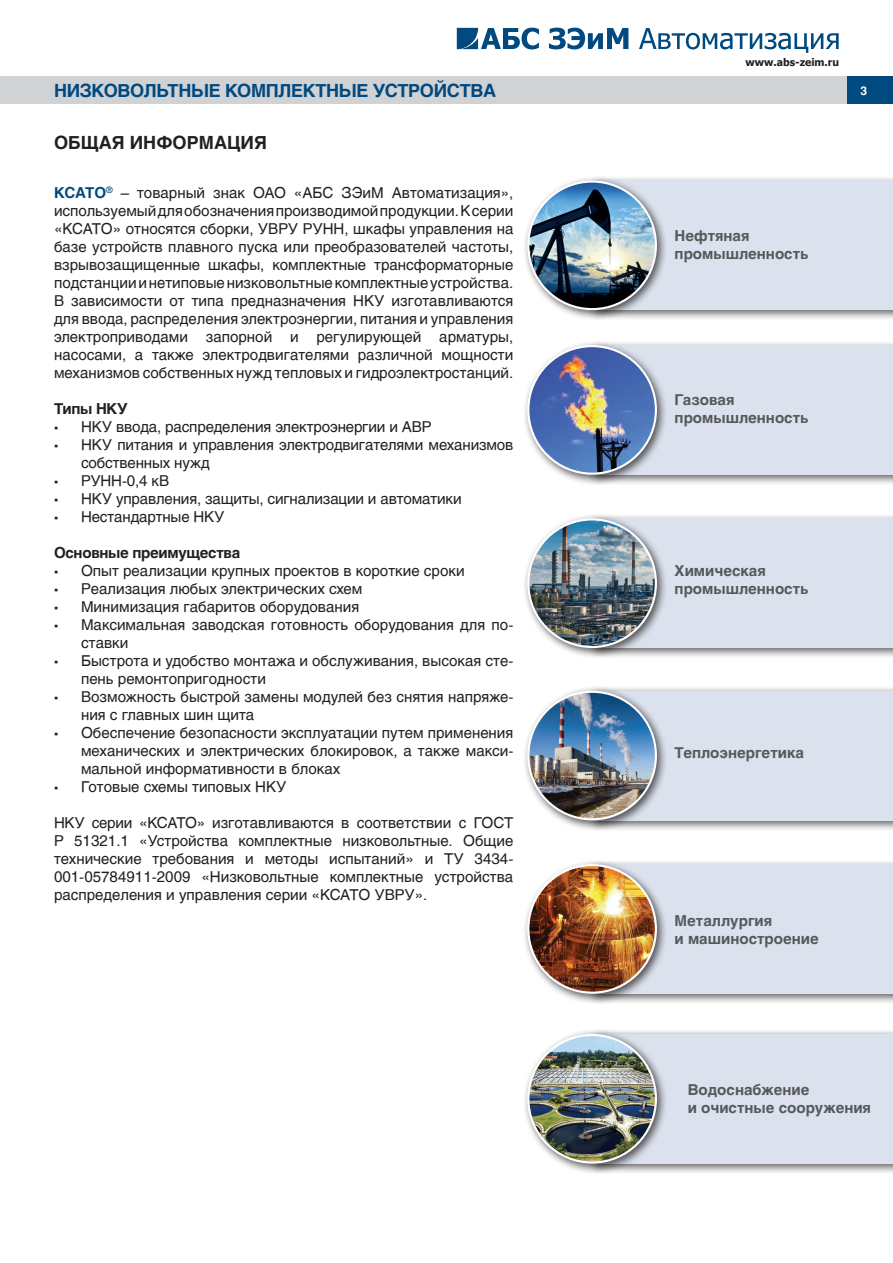
<style>
.page{position:relative;width:893px;height:1263px;background:#fff}
.page>*{position:absolute;margin:0;border:0;box-sizing:border-box;transform-origin:0 0}
.t1{font:700 18px "Helios";letter-spacing:-.02em;color:#004a7f}
.t2{font:700 18px "Helios";color:#231f20}
.t3{font:15px/18px "Helios";color:#231f20}
.t4{font:700 15px/18px "Helios";color:#57585a}
.t5{font:700 15px "Helios";letter-spacing:-.02em;color:#231f20}
.t6{font:700 12px "Helios";color:#fff}
.t7{font:700 10.5px "Tahoma";color:#231f20}
.s1{font-weight:700;color:#004a7f}
.s2{font-family:"Tahoma";font-size:12px}
</style>
<div class="page">
<div style="left:0;top:77px;width:893px;height:27px;background:#d1d2d4"></div>
<svg style="left:457px;top:28px;width:382px;height:25px"></svg>
<div style="left:587px;top:859px;width:306px;height:146px;background:#231f20;opacity:.75"></div>
<div style="left:592px;top:864px;width:301px;height:130px;background:#d9e1ed"></div>
<div style="left:587px;top:1029px;width:306px;height:146px;background:#231f20;opacity:.75"></div>
<div style="left:592px;top:1034px;width:301px;height:129px;background:#d9e1ed"></div>
<div style="left:587px;top:685px;width:306px;height:147px;background:#231f20;opacity:.75"></div>
<div style="left:592px;top:691px;width:301px;height:129px;background:#d9e1ed"></div>
<div style="left:587px;top:513px;width:306px;height:146px;background:#231f20;opacity:.75"></div>
<div style="left:592px;top:518px;width:301px;height:130px;background:#d9e1ed"></div>
<div style="left:587px;top:340px;width:306px;height:146px;background:#231f20;opacity:.75"></div>
<div style="left:592px;top:345px;width:301px;height:130px;background:#d9e1ed"></div>
<div style="left:587px;top:175px;width:306px;height:147px;background:#231f20;opacity:.75"></div>
<div style="left:592px;top:180px;width:301px;height:130px;background:#d9e1ed"></div>
<div style="left:522px;top:175px;width:146px;height:146px;background:#231f20;opacity:.75"></div>
<img style="left:528px;top:182px;width:128px;height:127px;border-radius:64px">
<div style="left:522px;top:340px;width:146px;height:146px;background:#231f20;opacity:.75"></div>
<img style="left:528px;top:346px;width:128px;height:128px;border-radius:64px">
<div style="left:522px;top:513px;width:146px;height:146px;background:#231f20;opacity:.75"></div>
<img style="left:528px;top:519px;width:128px;height:128px;border-radius:64px">
<div style="left:522px;top:859px;width:146px;height:146px;background:#231f20;opacity:.75"></div>
<img style="left:528px;top:865px;width:128px;height:128px;border-radius:64px">
<div style="left:522px;top:1029px;width:146px;height:145px;background:#231f20;opacity:.75"></div>
<img style="left:528px;top:1035px;width:128px;height:127px;border-radius:64px">
<div style="left:522px;top:685px;width:146px;height:146px;background:#231f20;opacity:.75"></div>
<img style="left:528px;top:692px;width:128px;height:127px;border-radius:64px">
<p class="t1" style="left:54px;top:80px;width:444px">НИЗКОВОЛЬТНЫЕ КОМПЛЕКТНЫЕ УСТРОЙСТВА</p>
<p class="t2" style="left:54px;top:132px;width:214px">ОБЩАЯ ИНФОРМАЦИЯ</p>
<p class="t3" style="left:54px;top:184px;width:461px;text-align:justify"><span class="s1">КСАТО</span><sup>®</sup> – товарный знак ОАО «АБС ЗЭиМ Автоматизация», используемый для обозначения производимой продукции. К серии «КСАТО» относятся сборки, УВРУ РУНН, шкафы управления на базе устройств плавного пуска или преобразователей частоты, взрывозащищенные шкафы, комплектные трансформаторные подстанции и нетиповые низковольтные комплектные устройства.<br>В зависимости от типа предназначения НКУ изготавливаются для ввода, распределения электроэнергии, питания и управления электроприводами запорной и регулирующей арматуры, насосами, а также электродвигателями различной мощности механизмов собственных нужд тепловых и гидроэлектростанций.</p>
<p class="t5" style="left:54px;top:400px;width:75px">Типы НКУ</p>
<p class="t3" style="left:54px;top:418px;width:379px"><span class="s2">▪</span> НКУ ввода, распределения электроэнергии и АВР</p>
<p class="t3" style="left:81px;top:436px;width:434px;text-indent:-27px"><span class="s2">▪</span> НКУ питания и управления электродвигателями механизмов собственных нужд</p>
<p class="t3" style="left:54px;top:472px;width:117px"><span class="s2">▪</span> РУНН-0,4 кВ</p>
<p class="t3" style="left:54px;top:490px;width:409px"><span class="s2">▪</span> НКУ управления, защиты, сигнализации и автоматики</p>
<p class="t3" style="left:54px;top:508px;width:172px"><span class="s2">▪</span> Нестандартные НКУ</p>
<p class="t5" style="left:54px;top:544px;width:188px">Основные преимущества</p>
<p class="t3" style="left:54px;top:562px;width:412px"><span class="s2">▪</span> Опыт реализации крупных проектов в короткие сроки</p>
<p class="t3" style="left:54px;top:580px;width:310px"><span class="s2">▪</span> Реализация любых электрических схем</p>
<p class="t3" style="left:54px;top:598px;width:307px"><span class="s2">▪</span> Минимизация габаритов оборудования</p>
<p class="t3" style="left:81px;top:616px;width:434px;text-indent:-27px"><span class="s2">▪</span> Максимальная заводская готовность оборудования для по&shy;ставки</p>
<p class="t3" style="left:81px;top:652px;width:434px;text-indent:-27px"><span class="s2">▪</span> Быстрота и удобство монтажа и обслуживания, высокая сте&shy;пень ремонтопригодности</p>
<p class="t3" style="left:81px;top:688px;width:434px;text-indent:-27px"><span class="s2">▪</span> Возможность быстрой замены модулей без снятия напряже&shy;ния с главных шин щита</p>
<p class="t3" style="left:81px;top:724px;width:434px;text-align:justify;text-indent:-27px"><span class="s2">▪</span> Обеспечение безопасности эксплуатации путем применения механических и электрических блокировок, а также макси&shy;мальной информативности в блоках</p>
<p class="t3" style="left:54px;top:778px;width:234px"><span class="s2">▪</span> Готовые схемы типовых НКУ</p>
<p class="t3" style="left:54px;top:814px;width:461px;text-align:justify">НКУ серии «КСАТО» изготавливаются в соответствии с ГОСТ Р 51321.1 «Устройства комплектные низковольтные. Общие технические требования и методы испытаний» и ТУ 3434- 001-05784911-2009 «Низковольтные комплектные устройства распределения и управления серии «КСАТО УВРУ».</p>
<p class="t7" style="left:745px;top:55px;width:95px">www.abs-zeim.ru</p>
<p class="t6" style="left:860px;top:84px;width:8px">3</p>
<p class="t4" style="left:675px;top:226px;width:135px">Нефтяная промышленность</p>
<p class="t4" style="left:675px;top:391px;width:135px">Газовая промышленность</p>
<p class="t4" style="left:675px;top:562px;width:135px">Химическая промышленность</p>
<p class="t4" style="left:675px;top:743px;width:131px">Теплоэнергетика</p>
<p class="t4" style="left:675px;top:911px;width:146px">Металлургия<br>и машиностроение</p>
<p class="t4" style="left:688px;top:1081px;width:185px">Водоснабжение<br>и очистные сооружения</p>
</div>
